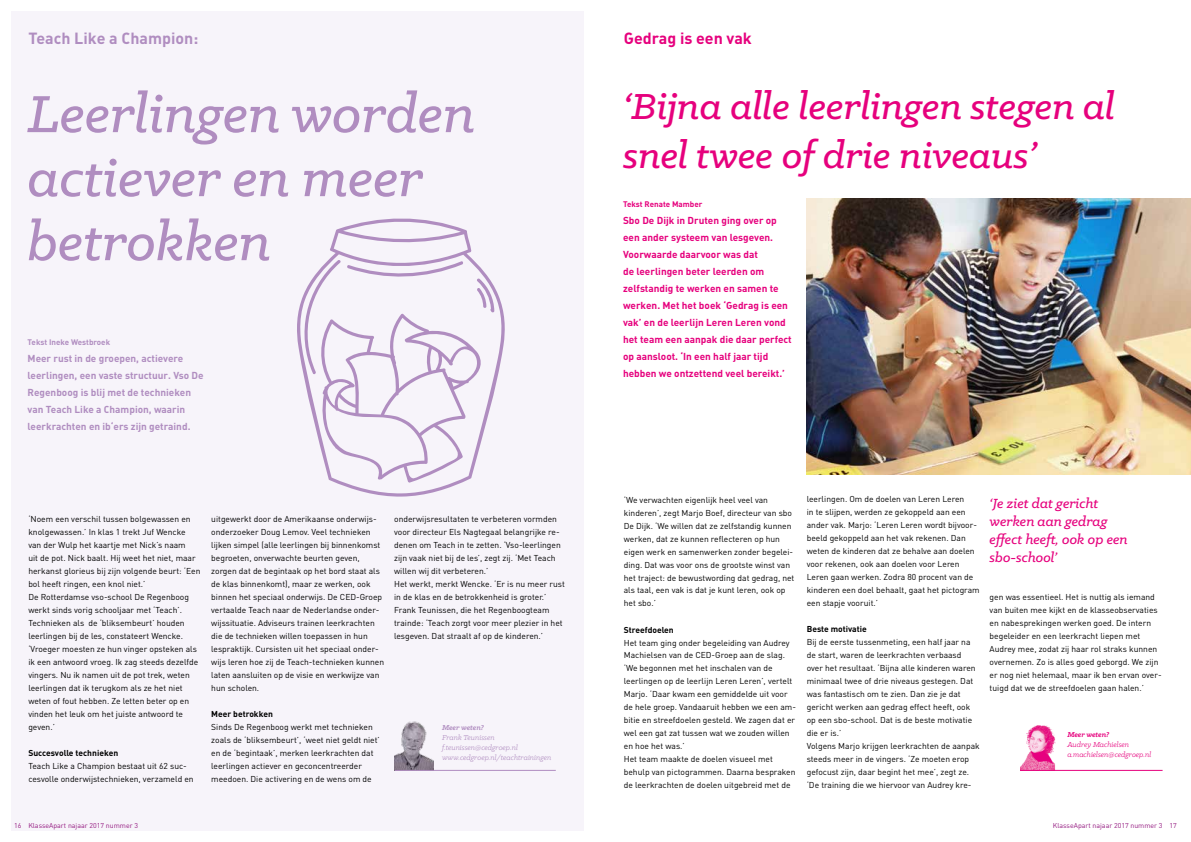
<style>
.page{position:relative;width:1191px;height:842px;background:#fff}
.page>*{position:absolute;margin:0;border:0;box-sizing:border-box;transform-origin:0 0}
.t1{font:italic 500 59px/64px "Klinic Slab";color:#b08dc0}
.t2{font:italic 500 41px/49.2px "Klinic Slab";color:#e6007d}
.t3{font:700 16px "DIN";color:#b08dc0}
.t4{font:700 16px "DIN";color:#e6007d}
.t5{font:italic 500 15px/18px "Klinic Slab";color:#e6007d}
.t6{font:700 10px/17px "DIN";color:#e6007d}
.t7{font:700 10px/17px "DIN";color:#b08dc0}
.t8{font:8.5px/13px "DIN";color:#000}
.t9{font:700 8.5px "DIN";color:#000}
.t10{font:italic 8px/10px "Klinic Slab";color:#b08dc0}
.t11{font:italic 8px/10px "Klinic Slab";color:#e6007d}
.t12{font:700 8px "DIN";color:#b08dc0}
.t13{font:700 8px "DIN";color:#e6007d}
.t14{font:italic 700 8px "Klinic Slab";color:#b08dc0}
.t15{font:italic 700 8px "Klinic Slab";color:#e6007d}
.t16{font:7px "DIN";color:#951b81}
</style>
<div class="page">
<div style="left:11px;top:11px;width:573px;height:820px;background:#f7f4fa"></div>
<img style="left:395px;top:721px;width:38px;height:49px">
<hr style="left:395px;top:770px;width:161px;height:1px;background:#b08dc0">
<img style="left:1020px;top:725px;width:36px;height:45px">
<hr style="left:1020px;top:770px;width:142px;height:1px;background:#e6007d">
<img style="left:806px;top:198px;width:385px;height:276px">
<svg style="left:329px;top:218px;width:176px;height:279px"></svg>
<svg style="left:297px;top:259px;width:197px;height:224px"></svg>
<h3 class="t3" style="left:28px;top:28px;width:171px">Teach Like a Champion:</h3>
<h3 class="t4" style="left:624px;top:28px;width:129px">Gedrag is een vak</h3>
<h1 class="t1" style="left:28px;top:80px;width:449px">Leerlingen worden actiever en meer betrokken</h1>
<h2 class="t2" style="left:623px;top:80px;width:493px">‘Bijna alle leerlingen stegen al snel twee of drie niveaus’</h2>
<p class="t13" style="left:623px;top:199px;width:81px">Tekst Renate Mamber</p>
<p class="t6" style="left:623px;top:211px;width:170px">Sbo De Dijk in Druten ging over op een ander systeem van lesgeven.<br>Voorwaarde daarvoor was dat<br>de leerlingen beter leerden om zelfstandig te werken en samen te werken. Met het boek ‘Gedrag is een vak’ en de leerlijn Leren Leren vond het team een aanpak die daar perfect op aansloot. ‘In een half jaar tijd hebben we ontzettend veel bereikt.’</p>
<p class="t12" style="left:28px;top:337px;width:84px">Tekst Ineke Westbroek</p>
<p class="t7" style="left:28px;top:350px;width:177px">Meer rust in de groepen, actievere leerlingen, een vaste structuur. Vso De Regenboog is blij met de technieken van Teach Like a Champion, waarin leerkrachten en ib‘ers zijn getraind.</p>
<p class="t8" style="left:28px;top:512px;width:174px">‘Noem een verschil tussen bolgewassen en knolgewassen.’ In klas 1 trekt Juf Wencke van der Wulp het kaartje met Nick’s naam<br>uit de pot. Nick baalt. Hij weet het niet, maar herkanst glorieus bij zijn volgende beurt: ‘Een bol heeft ringen, een knol niet.’<br>De Rotterdamse vso-school De Regenboog werkt sinds vorig schooljaar met ‘Teach’.<br>Technieken als de ‘bliksembeurt’ houden leerlingen bij de les, constateert Wencke. ‘Vroeger moesten ze hun vinger opsteken als ik een antwoord vroeg. Ik zag steeds dezelfde vingers. Nu ik namen uit de pot trek, weten leerlingen dat ik terugkom als ze het niet weten of fout hebben. Ze letten beter op en vinden het leuk om het juiste antwoord te geven.’</p>
<p class="t9" style="left:28px;top:747px;width:91px">Succesvolle technieken</p>
<p class="t8" style="left:28px;top:759px;width:167px">Teach Like a Champion bestaat uit 62 suc&shy;cesvolle onderwijstechnieken, verzameld en</p>
<p class="t8" style="left:211px;top:512px;width:174px">uitgewerkt door de Amerikaanse onderwijs&shy;onderzoeker Doug Lemov. Veel technieken lijken simpel (alle leerlingen bij binnenkomst begroeten, onverwachte beurten geven, zorgen dat de begintaak op het bord staat als de klas binnenkomt), maar ze werken, ook binnen het speciaal onderwijs. De CED-Groep vertaalde Teach naar de Nederlandse onder&shy;wijssituatie. Adviseurs trainen leerkrachten die de technieken willen toepassen in hun lespraktijk. Cursisten uit het speciaal onder&shy;wijs leren hoe zij de Teach-technieken kunnen laten aansluiten op de visie en werkwijze van hun scholen.</p>
<p class="t9" style="left:211px;top:708px;width:63px">Meer betrokken</p>
<p class="t8" style="left:211px;top:720px;width:170px">Sinds De Regenboog werkt met technieken zoals de ‘bliksembeurt’, ‘weet niet geldt niet’ en de ‘begintaak’, merken leerkrachten dat leerlingen actiever en geconcentreerder meedoen. Die activering en de wens om de</p>
<p class="t8" style="left:394px;top:512px;width:172px">onderwijsresultaten te verbeteren vormden voor directeur Els Nagtegaal belangrijke re&shy;denen om Teach in te zetten. ‘Vso-leerlingen zijn vaak niet bij de les’, zegt zij. ‘Met Teach willen wij dit verbeteren.’<br>Het werkt, merkt Wencke. ‘Er is nu meer rust in de klas en de betrokkenheid is groter.’ Frank Teunissen, die het Regenboogteam trainde: ‘Teach zorgt voor meer plezier in het lesgeven. Dat straalt af op de kinderen.’</p>
<p class="t14" style="left:442px;top:722px;width:43px">Meer weten?</p>
<p class="t10" style="left:442px;top:732px;width:111px">Frank Teunissen f.teunissen@cedgroep.nl www.cedgroep.nl/teachtrainingen</p>
<p class="t8" style="left:624px;top:493px;width:172px">‘We verwachten eigenlijk heel veel van kinderen’, zegt Marjo Boef, directeur van sbo De Dijk. ‘We willen dat ze zelfstandig kunnen werken, dat ze kunnen reflecteren op hun eigen werk en samenwerken zonder begelei&shy;ding. Dat was voor ons de grootste winst van het traject: de bewustwording dat gedrag, net als taal, een vak is dat je kunt leren, ook op het sbo.’</p>
<p class="t9" style="left:624px;top:624px;width:51px">Streefdoelen</p>
<p class="t8" style="left:624px;top:636px;width:174px">Het team ging onder begeleiding van Audrey Machielsen van de CED-Groep aan de slag. ‘We begonnen met het inschalen van de leerlingen op de leerlijn Leren Leren’, vertelt Marjo. ‘Daar kwam een gemiddelde uit voor de hele groep. Vandaaruit hebben we een am&shy;bitie en streefdoelen gesteld. We zagen dat er wel een gat zat tussen wat we zouden willen en hoe het was.’<br>Het team maakte de doelen visueel met behulp van pictogrammen. Daarna bespraken de leerkrachten de doelen uitgebreid met de</p>
<p class="t8" style="left:806px;top:493px;width:174px">leerlingen. Om de doelen van Leren Leren<br>in te slijpen, werden ze gekoppeld aan een ander vak. Marjo: ‘Leren Leren wordt bijvoor&shy;beeld gekoppeld aan het vak rekenen. Dan weten de kinderen dat ze behalve aan doelen voor rekenen, ook aan doelen voor Leren Leren gaan werken. Zodra 80 procent van de kinderen een doel behaalt, gaat het pictogram een stapje vooruit.’</p>
<p class="t9" style="left:806px;top:624px;width:62px">Beste motivatie</p>
<p class="t8" style="left:806px;top:636px;width:174px">Bij de eerste tussenmeting, een half jaar na de start, waren de leerkrachten verbaasd over het resultaat. ‘Bijna alle kinderen waren minimaal twee of drie niveaus gestegen. Dat was fantastisch om te zien. Dan zie je dat gericht werken aan gedrag effect heeft, ook op een sbo-school. Dat is de beste motivatie die er is.’<br>Volgens Marjo krijgen leerkrachten de aanpak steeds meer in de vingers. ‘Ze moeten erop gefocust zijn, daar begint het mee’, zegt ze. ‘De training die we hiervoor van Audrey kre-</p>
<h3 class="t5" style="left:989px;top:494px;width:140px">‘Je ziet dat gericht werken aan gedrag effect heeft, ook op een sbo-school’</h3>
<p class="t8" style="left:989px;top:590px;width:173px">gen was essentieel. Het is nuttig als iemand van buiten mee kijkt en de klasseobservaties en nabesprekingen werken goed. De intern begeleider en een leerkracht liepen met Audrey mee, zodat zij haar rol straks kunnen overnemen. Zo is alles goed geborgd. We zijn er nog niet helemaal, maar ik ben ervan over&shy;tuigd dat we de streefdoelen gaan halen.’</p>
<p class="t15" style="left:1067px;top:729px;width:43px">Meer weten?</p>
<p class="t11" style="left:1067px;top:739px;width:85px">Audrey Machielsen a.machielsen@cedgroep.nl</p>
<p class="t16" style="left:14px;top:821px;width:125px">16 KlasseApart najaar 2017 nummer 3</p>
<p class="t16" style="left:1053px;top:821px;width:125px">KlasseApart najaar 2017 nummer 3 17</p>
</div>
